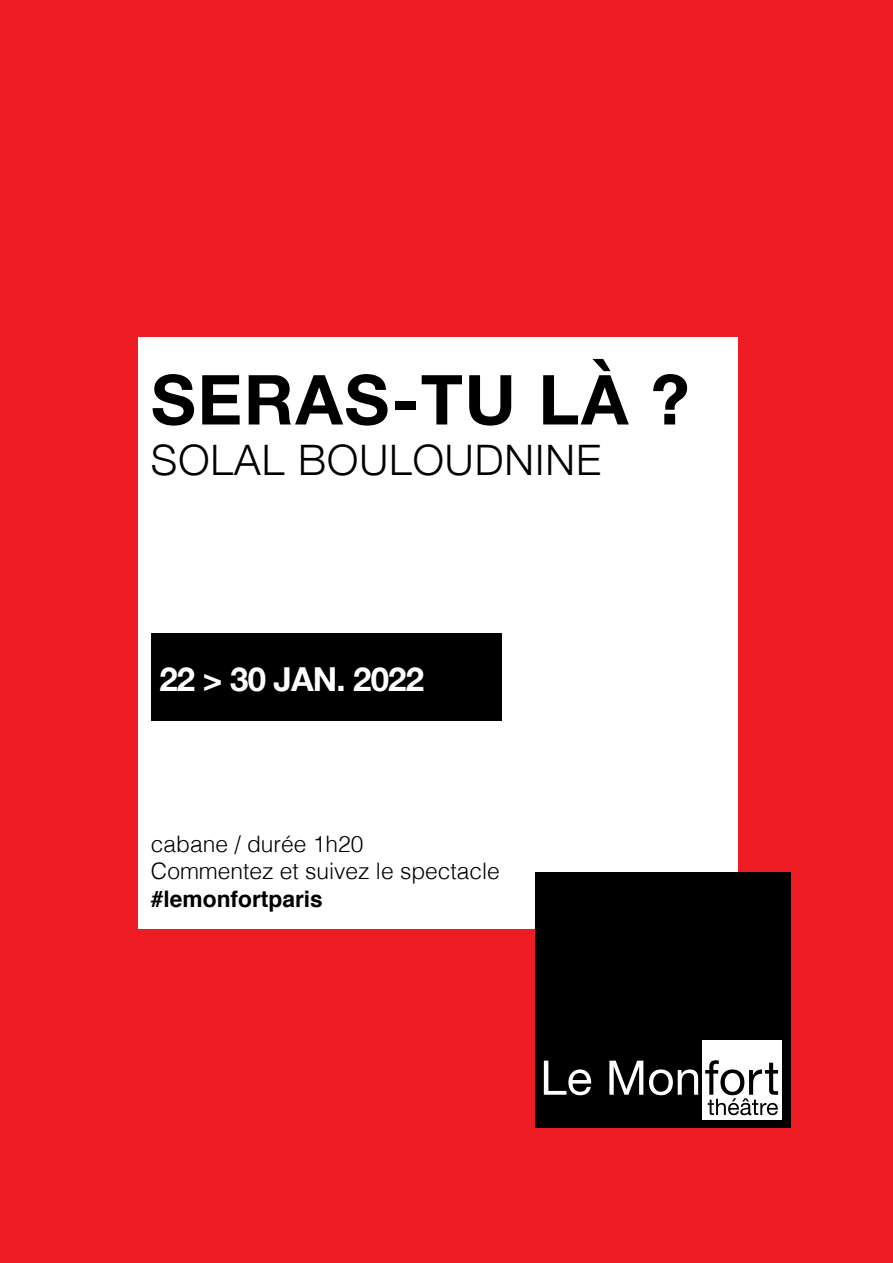
<style>
.page{position:relative;width:893px;height:1263px;background:#ee1d23}
.page>*{position:absolute;margin:0;border:0;box-sizing:border-box;transform-origin:0 0}
.t1{font:700 69px "Helvetica Neue";letter-spacing:.025em;color:#000}
.t2{font:300 42px "Helvetica Neue";letter-spacing:.025em;color:#000}
.t3{font:700 33px "Helvetica Neue";letter-spacing:-.025em;color:#fff}
.t4{font:300 22.8px/27.3px "Helvetica";color:#000}
.t5{font:700 22.8px "Helvetica";color:#000}
</style>
<div class="page">
<div style="left:138px;top:337px;width:599px;height:592px;background:#fff"></div>
<div style="left:535px;top:872px;width:256px;height:256px;background:#000001"></div>
<div style="left:702px;top:1040px;width:80px;height:80px;background:#fff"></div>
<svg style="left:544px;top:1061px;width:47px;height:34px"></svg>
<svg style="left:609px;top:1061px;width:34px;height:34px"></svg>
<svg style="left:649px;top:1069px;width:49px;height:26px"></svg>
<svg style="left:705px;top:1060px;width:73px;height:55px"></svg>
<div style="left:151px;top:633px;width:351px;height:87px;background:#000"></div>
<h1 class="t1" style="left:151px;top:346px;width:540px">SERAS-TU LÀ ?</h1>
<h2 class="t2" style="left:151px;top:426px;width:452px">SOLAL BOULOUDNINE</h2>
<h3 class="t3" style="left:159px;top:653px;width:266px">22 &gt; 30 JAN. 2022</h3>
<p class="t4" style="left:151px;top:829px;width:350px">cabane / durée 1h20<br>Commentez et suivez le spectacle</p>
<p class="t5" style="left:151px;top:880px;width:173px">#lemonfortparis</p>
</div>
